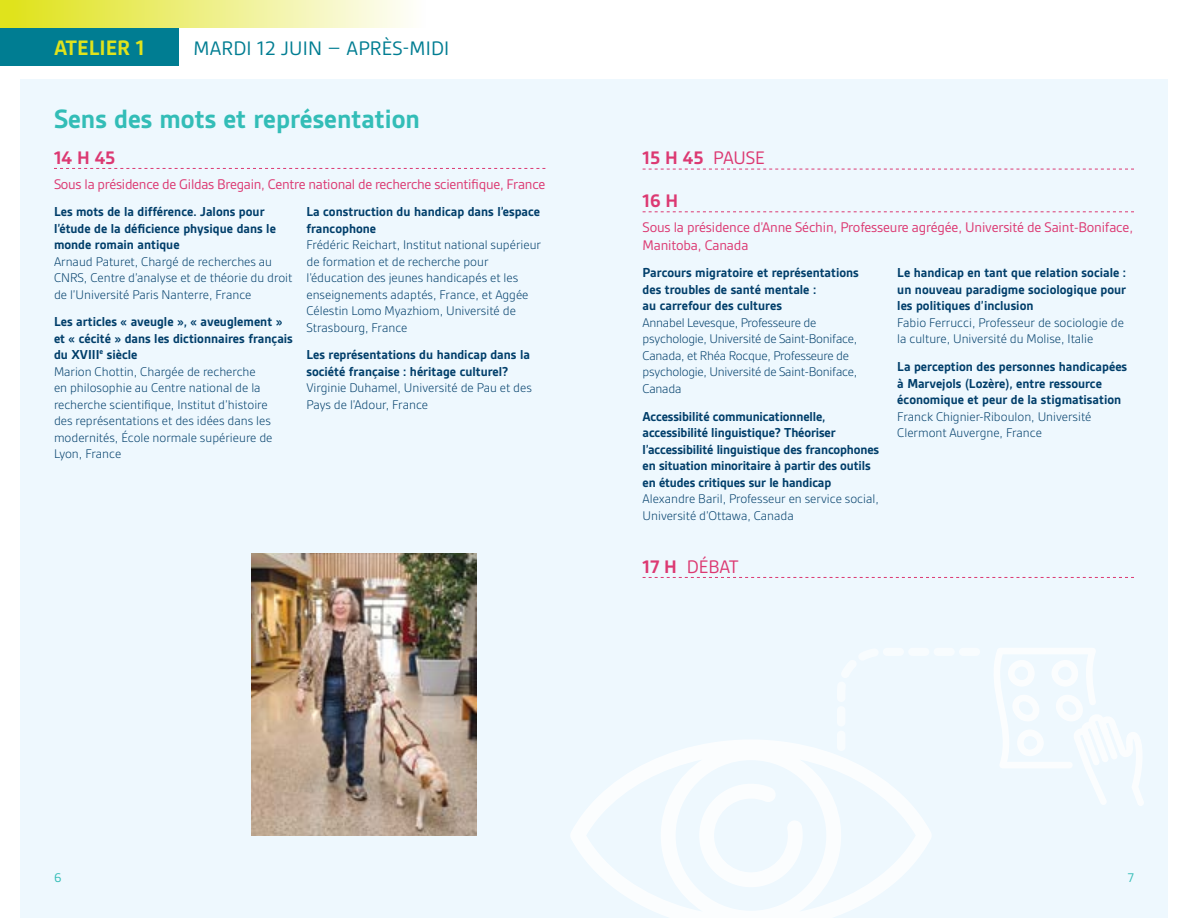
<style>
.page{position:relative;width:1188px;height:918px;background:#fff}
.page>*{position:absolute;margin:0;border:0;box-sizing:border-box;transform-origin:0 0}
.t1{font:700 28.5px "Gesta";color:#33bdb7}
.t2{font:700 22.5px "Gesta";color:#e0e31c}
.t3{font:21px "Gesta";letter-spacing:.01em;color:#007d92}
.t4{font:700 19.5px/42.8px "Gesta";color:#dc3972}
.t5{font:19.5px "Gesta";letter-spacing:-.01em;color:#dc3972}
.t6{font:15px/18px "Gesta";letter-spacing:-.015em;color:#dc3972}
.t7{font:700 13.95px/16.5px "Gesta";color:#003e6a}
.t8{font:300 13.5px/16.5px "Gesta";color:#003e6a}
.t9{font:13.5px "Gesta";color:#33bdb7}
.s1{font-weight:400}
.s2{font-weight:700}
</style>
<div class="page">
<div style="left:20px;top:79px;width:574px;height:839px;background:#eef8fe"></div>
<div style="left:594px;top:79px;width:574px;height:839px;background:#eef8fe"></div>
<div style="left:0;top:0;width:426px;height:28px;background:linear-gradient(to right,#dfe216,#fefefd)"></div>
<div style="left:0;top:28px;width:178px;height:38px;background:#007d92"></div>
<svg style="left:54px;top:168px;width:491px;height:1px"></svg>
<svg style="left:643px;top:169px;width:491px;height:1px"></svg>
<svg style="left:643px;top:211px;width:491px;height:1px"></svg>
<svg style="left:643px;top:577px;width:491px;height:1px"></svg>
<svg style="left:571px;top:740px;width:360px;height:178px"></svg>
<svg style="left:699px;top:784px;width:104px;height:103px"></svg>
<svg style="left:994px;top:648px;width:150px;height:158px"></svg>
<svg style="left:837px;top:740px;width:94px;height:11px"></svg>
<img style="left:252px;top:554px;width:224px;height:281px">
<h2 class="t2" style="left:54px;top:35px;width:92px">ATELIER 1</h2>
<h3 class="t3" style="left:194px;top:36px;width:257px">MARDI 12 JUIN – APRÈS-MIDI</h3>
<h1 class="t1" style="left:54px;top:102px;width:368px">Sens des mots et représentation</h1>
<h3 class="t4" style="left:54px;top:136px;width:63px">14 H 45</h3>
<p class="t6" style="left:54px;top:175px;width:493px">Sous la présidence de Gildas Bregain, Centre national de recherche scientifique, France</p>
<p class="t7" style="left:54px;top:203px;width:223px">Les mots de la différence. Jalons pour l’étude de la déficience physique dans le monde romain antique</p>
<p class="t8" style="left:54px;top:253px;width:240px">Arnaud Paturet, Chargé de recherches au<br>CNRS, Centre d’analyse et de théorie du droit de l’Université Paris Nanterre, France</p>
<p class="t7" style="left:54px;top:313px;width:240px">Les articles « aveugle », « aveuglement » et « cécité » dans les dictionnaires français du XVIII<sup>e</sup> siècle</p>
<p class="t8" style="left:54px;top:363px;width:220px">Marion Chottin, Chargée de recherche<br>en philosophie au Centre national de la recherche scientifique, Institut d’histoire des représentations et des idées dans les modernités, École normale supérieure de Lyon, France</p>
<p class="t7" style="left:306px;top:203px;width:235px">La construction du handicap dans l’espace francophone</p>
<p class="t8" style="left:306px;top:236px;width:236px">Frédéric Reichart, Institut national supérieur de formation et de recherche pour l’éducation des jeunes handicapés et les enseignements adaptés, France, et Aggée Célestin Lomo Myazhiom, Université de Strasbourg, France</p>
<p class="t7" style="left:306px;top:346px;width:225px">Les représentations du handicap dans la société française : héritage culturel?</p>
<p class="t8" style="left:306px;top:379px;width:227px">Virginie Duhamel, Université de Pau et des<br>Pays de l’Adour, France</p>
<h3 class="t4" style="left:643px;top:137px;width:124px">15 H 45 <span class="s1">PAUSE<br></span>16 H</h3>
<p class="t6" style="left:643px;top:218px;width:492px">Sous la présidence d’Anne Séchin, Professeure agrégée, Université de Saint-Boniface,<br>Manitoba, Canada</p>
<p class="t7" style="left:643px;top:265px;width:218px">Parcours migratoire et représentations des troubles de santé mentale :<br>au carrefour des cultures</p>
<p class="t8" style="left:643px;top:314px;width:216px">Annabel Levesque, Professeure de psychologie, Université de Saint-Boniface, Canada, et Rhéa Rocque, Professeure de psychologie, Université de Saint-Boniface, Canada</p>
<p class="t7" style="left:643px;top:408px;width:238px">Accessibilité communicationnelle, accessibilité linguistique? Théoriser l’accessibilité linguistique des francophones en situation minoritaire à partir des outils en études critiques sur le handicap</p>
<p class="t8" style="left:643px;top:490px;width:238px">Alexandre Baril, Professeur en service social,<br>Université d’Ottawa, Canada</p>
<p class="t7" style="left:897px;top:265px;width:230px;text-align:justify">Le handicap en tant que relation sociale : un nouveau paradigme sociologique pour les politiques d’inclusion</p>
<p class="t8" style="left:897px;top:314px;width:228px">Fabio Ferrucci, Professeur de sociologie de la culture, Université du Molise, Italie</p>
<p class="t7" style="left:897px;top:358px;width:231px">La perception des personnes handicapées à Marvejols (Lozère), entre ressource économique et peur de la stigmatisation</p>
<p class="t8" style="left:897px;top:408px;width:196px">Franck Chignier-Riboulon, Université<br>Clermont Auvergne, France</p>
<h3 class="t5" style="left:643px;top:555px;width:98px"><span class="s2">17 H</span> DÉBAT</h3>
<p class="t9" style="left:54px;top:870px;width:9px">6</p>
<p class="t9" style="left:1128px;top:870px;width:8px">7</p>
</div>
